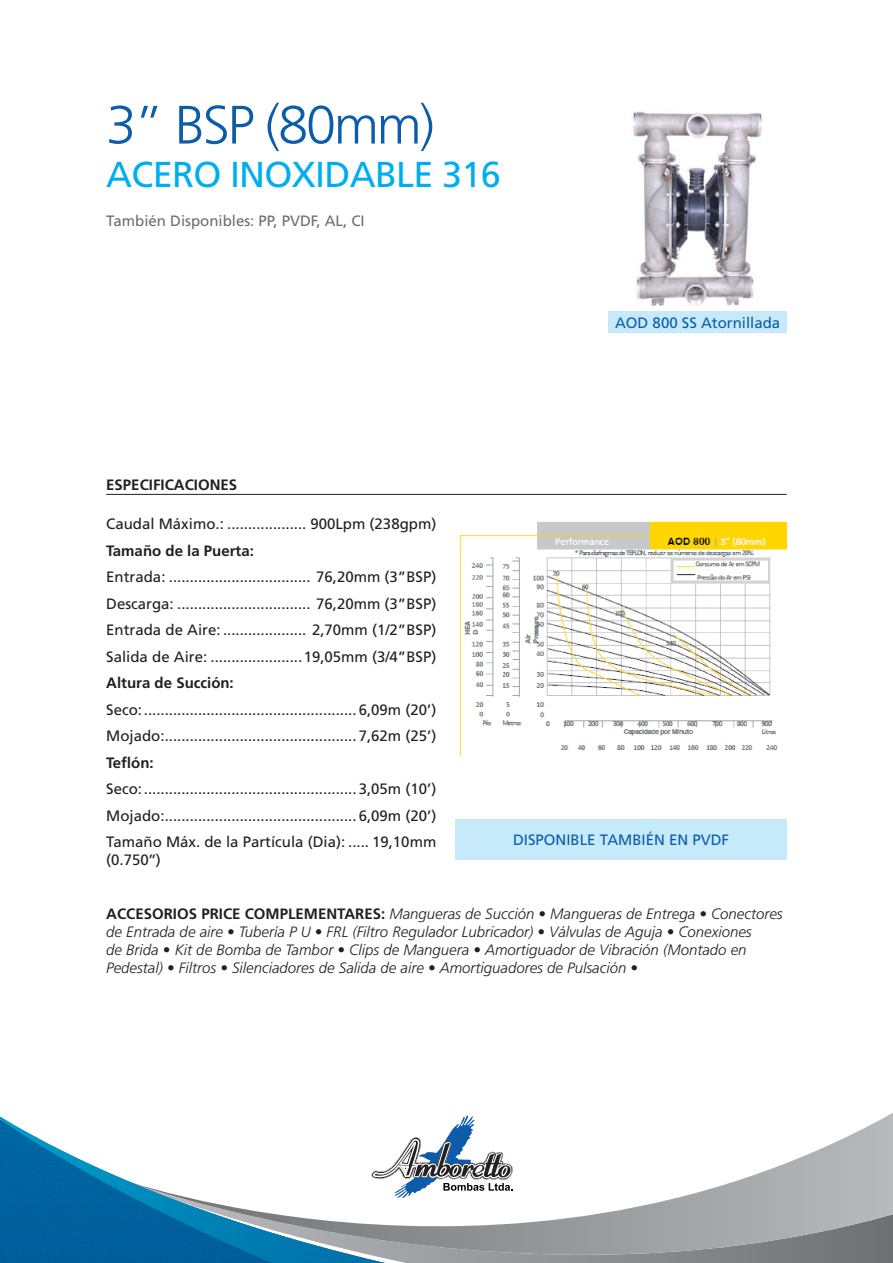
<style>
.page{position:relative;width:893px;height:1263px;background:#fff}
.page>*{position:absolute;margin:0;border:0;box-sizing:border-box;transform-origin:0 0}
._01_-_TÍTULO{font:300 54px "Frutiger";letter-spacing:-.04em;color:#0b5ca9}
._01_-_TÍTULO-2{font:36px "Frutiger";letter-spacing:-.02em;color:#00aeef}
._03_-_TEXTO{font:15px/18px "Frutiger";color:#231f20}
._07_-_LEGENDA{font:italic 300 15px/18px "Frutiger";color:#231f20}
._03_-_TEXTO-2{font:15px "Frutiger";color:#0b5ca9}
._03_-_TEXTO-3{font:700 15px "Frutiger";color:#231f20}
._03_-_TEXTO-4{font:15px "Frutiger";color:#6c6d70}
._05_-_SUBSUB{font:700 15px "Frutiger";color:#231f20}
.s1{font-weight:700;font-style:normal}
</style>
<div class="page">
<svg style="left:0;top:1113px;width:893px;height:150px"></svg>
<hr style="left:106px;top:494px;width:681px;height:1px;background:#231f20">
<img style="left:633px;top:111px;width:129px;height:195px">
<div style="left:609px;top:311px;width:178px;height:22px;background:#c6eafa"></div>
<div style="left:455px;top:819px;width:332px;height:41px;background:#c6eafa"></div>
<img style="left:460px;top:521px;width:327px;height:234px">
<svg style="left:370px;top:1115px;width:151px;height:83px"></svg>
<p class="_01_-_TÍTULO" style="left:106px;top:94px;width:330px">3” BSP (80mm)</p>
<p class="_01_-_TÍTULO-2" style="left:106px;top:153px;width:396px">ACERO INOXIDABLE 316</p>
<p class="_03_-_TEXTO-4" style="left:106px;top:212px;width:260px">También Disponibles: PP, PVDF, AL, CI</p>
<p class="_03_-_TEXTO-2" style="left:615px;top:314px;width:167px">AOD 800 SS Atornillada</p>
<p class="_05_-_SUBSUB" style="left:106px;top:476px;width:132px">ESPECIFICACIONES</p>
<p class="_03_-_TEXTO" style="left:106px;top:515px;width:332px">Caudal Máximo.: ................... 900Lpm (238gpm)</p>
<p class="_03_-_TEXTO-3" style="left:106px;top:541px;width:149px">Tamaño de la Puerta:</p>
<p class="_03_-_TEXTO" style="left:106px;top:568px;width:332px">Entrada: .................................. 76,20mm (3”BSP)</p>
<p class="_03_-_TEXTO" style="left:106px;top:594px;width:332px">Descarga: ................................ 76,20mm (3”BSP)</p>
<p class="_03_-_TEXTO" style="left:106px;top:621px;width:332px">Entrada de Aire: .................... 2,70mm (1/2”BSP)</p>
<p class="_03_-_TEXTO" style="left:106px;top:647px;width:332px">Salida de Aire: ......................19,05mm (3/4”BSP)</p>
<p class="_03_-_TEXTO-3" style="left:106px;top:674px;width:129px">Altura de Succión:</p>
<p class="_03_-_TEXTO" style="left:106px;top:700px;width:332px">Seco:................................................... 6,09m (20’)</p>
<p class="_03_-_TEXTO" style="left:106px;top:727px;width:332px">Mojado:.............................................. 7,62m (25’)</p>
<p class="_03_-_TEXTO-3" style="left:106px;top:753px;width:49px">Teflón:</p>
<p class="_03_-_TEXTO" style="left:106px;top:780px;width:332px">Seco:................................................... 3,05m (10’)</p>
<p class="_03_-_TEXTO" style="left:106px;top:806px;width:332px">Mojado:.............................................. 6,09m (20’)</p>
<p class="_03_-_TEXTO" style="left:106px;top:833px;width:332px">Tamaño Máx. de la Partícula (Dia): ..... 19,10mm (0.750’’)</p>
<p class="_03_-_TEXTO-2" style="left:513px;top:831px;width:217px">DISPONIBLE TAMBIÉN EN PVDF</p>
<p class="_07_-_LEGENDA" style="left:106px;top:905px;width:678px"><span class="s1">ACCESORIOS PRICE COMPLEMENTARES:</span> Mangueras de Succión • Mangueras de Entrega • Conectores de Entrada de aire • Tubería P U • FRL (Filtro Regulador Lubricador) • Válvulas de Aguja • Conexiones<br>de Brida • Kit de Bomba de Tambor • Clips de Manguera • Amortiguador de Vibración (Montado en Pedestal) • Filtros • Silenciadores de Salida de aire • Amortiguadores de Pulsación •</p>
</div>
